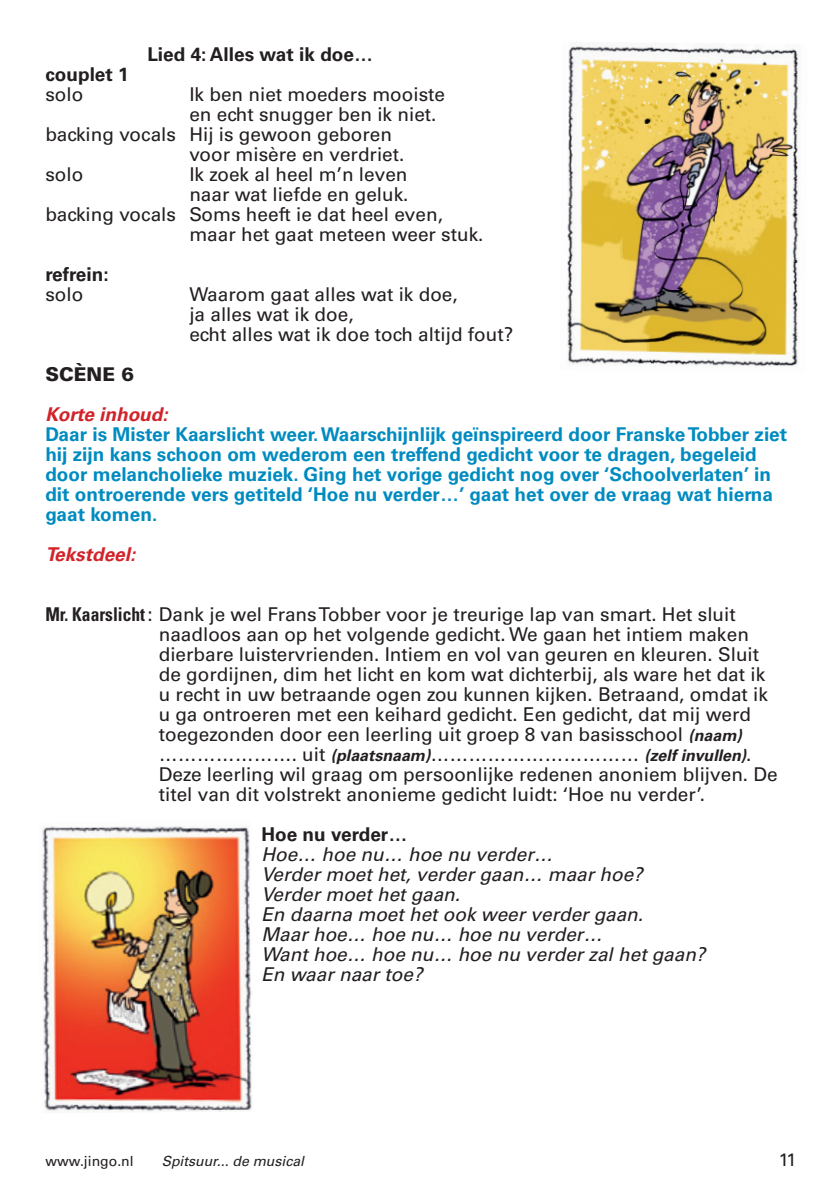
<style>
.page{position:relative;width:840px;height:1192px;background:#fff}
.page>*{position:absolute;margin:0;border:0;box-sizing:border-box;transform-origin:0 0}
.t1{font:19px/20px "Univers LT Std";color:#231f20}
.t2{font:700 19px/20px "Univers LT Std";color:#008bc0}
.t3{font:italic 19px/20px "Univers LT Std";color:#231f20}
.t4{font:700 19px "Univers LT Std";color:#231f20}
.t5{font:italic 700 19px "Univers LT Std";color:#d1232a}
.t6{font:900 19px "Univers LT Std";color:#231f20}
.t7{font:18px "Univers LT Std";color:#231f20}
.t8{font:italic 700 16px "Univers LT Std";color:#231f20}
.t9{font:italic 14px "Univers LT Std";color:#231f20}
.t10{font:14px "Univers LT Std";color:#231f20}
.s1{font-weight:700;font-stretch:condensed}
.s2{font-weight:700;font-style:italic;font-size:16px}
.s3{font-weight:400;font-style:normal;font-size:19px}
</style>
<div class="page">
<img style="left:567px;top:43px;width:233px;height:324px">
<img style="left:42px;top:826px;width:210px;height:287px">
<p class="t4" style="left:147px;top:47px;width:227px">Lied 4: Alles wat ik doe…</p>
<p class="t4" style="left:45px;top:67px;width:85px">couplet 1</p>
<p class="t1" style="left:45px;top:86px;width:39px">solo</p>
<p class="t1" style="left:189px;top:86px;width:257px">Ik ben niet moeders mooiste</p>
<p class="t1" style="left:189px;top:106px;width:249px">en echt snugger ben ik niet.</p>
<p class="t1" style="left:45px;top:126px;width:348px">backing vocals Hij is gewoon geboren</p>
<p class="t1" style="left:189px;top:146px;width:217px">voor misère en verdriet.</p>
<p class="t1" style="left:45px;top:166px;width:39px">solo</p>
<p class="t1" style="left:189px;top:166px;width:220px">Ik zoek al heel m’n leven</p>
<p class="t1" style="left:189px;top:186px;width:221px">naar wat liefde en geluk.</p>
<p class="t1" style="left:45px;top:206px;width:399px">backing vocals Soms heeft ie dat heel even,</p>
<p class="t1" style="left:189px;top:226px;width:296px">maar het gaat meteen weer stuk.</p>
<p class="t4" style="left:45px;top:267px;width:65px">refrein:</p>
<p class="t1" style="left:45px;top:286px;width:39px">solo</p>
<p class="t1" style="left:189px;top:286px;width:325px">Waarom gaat alles wat ik doe,<br>ja alles wat ik doe,<br>echt alles wat ik doe toch altijd fout?</p>
<p class="t6" style="left:45px;top:367px;width:90px">SCÈNE 6</p>
<p class="t5" style="left:45px;top:407px;width:124px">Korte inhoud:</p>
<p class="t2" style="left:45px;top:426px;width:743px">Daar is Mister Kaarslicht weer. Waarschijnlijk geïnspireerd door Franske Tobber ziet hij zijn kans schoon om wederom een treffend gedicht voor te dragen, begeleid door melancholieke muziek. Ging het vorige gedicht nog over ‘Schoolverlaten’ in dit ontroerende vers getiteld ‘Hoe nu verder…’ gaat het over de vraag wat hierna gaat komen.</p>
<p class="t5" style="left:45px;top:547px;width:92px">Tekstdeel:</p>
<p class="t1" style="left:159px;top:606px;width:611px;text-indent:-113px"><span class="s1">Mr. Kaarslicht</span> : Dank je wel Frans Tobber voor je treurige lap van smart. Het sluit naadloos aan op het volgende gedicht. We gaan het intiem maken dierbare luistervrienden. Intiem en vol van geuren en kleuren. Sluit de gordijnen, dim het licht en kom wat dichterbij, als ware het dat ik u recht in uw betraande ogen zou kunnen kijken. Betraand, omdat ik u ga ontroeren met een keihard gedicht. Een gedicht, dat mij werd toegezonden door een leerling uit groep 8 van basisschool <span class="s2">(naam)</span></p>
<p class="t8" style="left:159px;top:749px;width:594px"><span class="s3">…………………. uit</span> (plaatsnaam)<span class="s3">……………………………</span> (zelf invullen)<span class="s3">.</span></p>
<p class="t1" style="left:159px;top:766px;width:621px">Deze leerling wil graag om persoonlijke redenen anoniem blijven. De titel van dit volstrekt anonieme gedicht luidt: ‘Hoe nu verder’.</p>
<p class="t4" style="left:261px;top:827px;width:147px">Hoe nu verder…</p>
<p class="t3" style="left:261px;top:846px;width:446px">Hoe… hoe nu… hoe nu verder…<br>Verder moet het, verder gaan… maar hoe?<br>Verder moet het gaan.<br>En daarna moet het ook weer verder gaan.<br>Maar hoe… hoe nu… hoe nu verder…<br>Want hoe… hoe nu… hoe nu verder zal het gaan?<br>En waar naar toe?</p>
<p class="t10" style="left:45px;top:1155px;width:90px">www.jingo.nl</p>
<p class="t9" style="left:162px;top:1155px;width:144px">Spitsuur... de musical</p>
<p class="t7" style="left:779px;top:1152px;width:19px">11</p>
</div>
